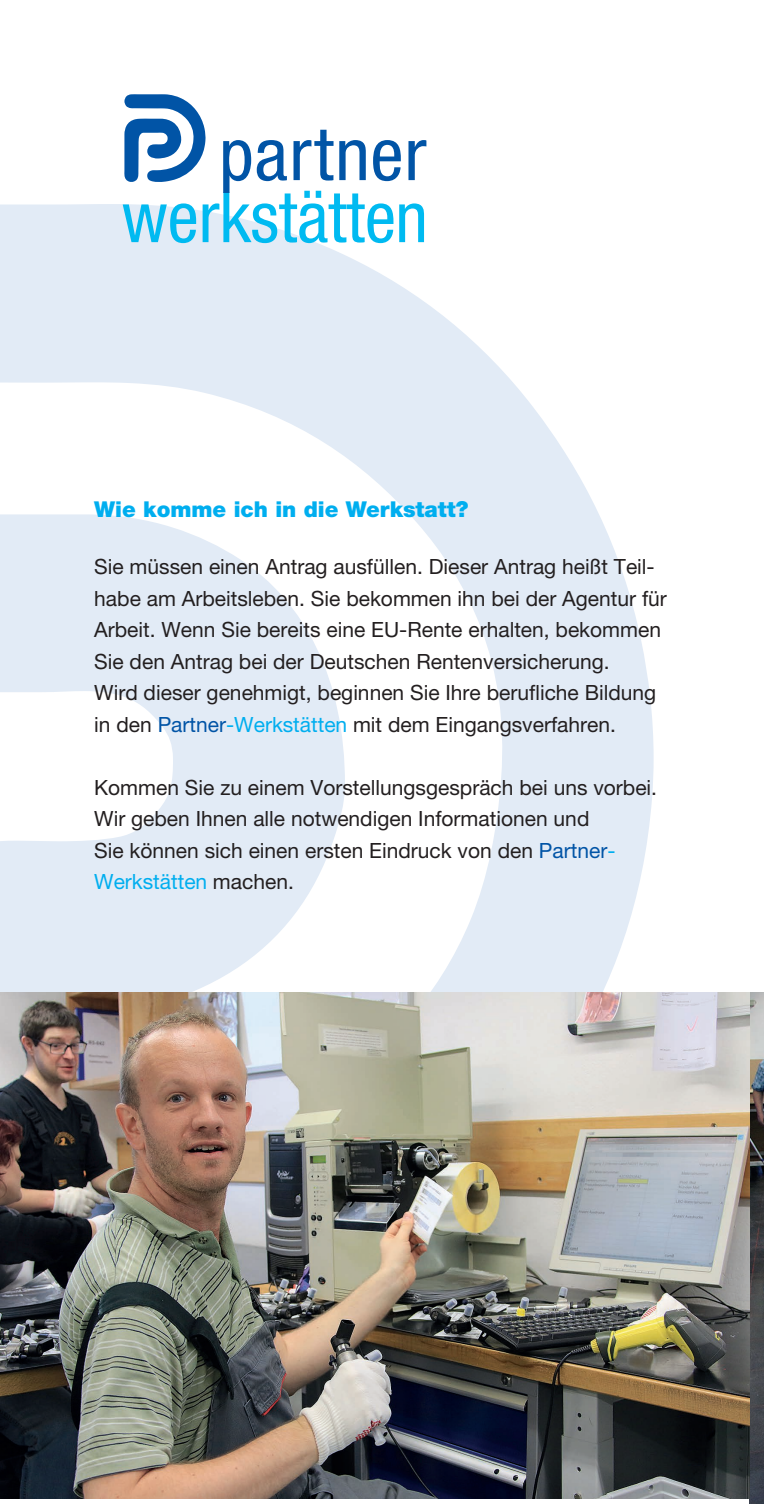
<style>
.page{position:relative;width:764px;height:1504px;background:#fff}
.page>*{position:absolute;margin:0;border:0;box-sizing:border-box;transform-origin:0 0}
.t1{font:condensed 72.8px "Helvetica Neue LT Pro";letter-spacing:.015em;color:#0154a6}
.t2{font:condensed 70.35px "Helvetica Neue LT Pro";color:#00baf1}
.t3{font:900 21.88px "Helvetica Neue LT Pro";color:#00aeef}
.t4{font:21px/31.5px "Helvetica Neue LT Pro";color:#231f20}
.s1{color:#0154a6}
.s2{color:#00aeef}
</style>
<div class="page">
<svg style="left:0;top:204px;width:654px;height:787px;fill:#e2ebf6"></svg>
<svg style="left:0;top:514px;width:345px;height:477px;fill:#e2ebf6"></svg>
<svg style="left:124px;top:94px;width:82px;height:88px"></svg>
<img style="left:749px;top:992px;width:15px;height:511px">
<img style="left:0;top:991px;width:749px;height:507px">
<h1 class="t1" style="left:219px;top:112px;width:209px">partner</h1>
<h2 class="t2" style="left:122px;top:176px;width:307px">werkstätten</h2>
<p class="t3" style="left:94px;top:496px;width:375px">Wie komme ich in die Werkstatt?</p>
<p class="t4" style="left:94px;top:550px;width:574px">Sie müssen einen Antrag ausfüllen. Dieser Antrag heißt Teil&shy;habe am Arbeitsleben. Sie bekommen ihn bei der Agentur für Arbeit. Wenn Sie bereits eine EU-Rente erhalten, bekommen Sie den Antrag bei der Deutschen Rentenversicherung.<br>Wird dieser genehmigt, beginnen Sie Ihre berufliche Bildung in den <span class="s1">Partner</span><span class="s2">-Werkstätten</span> mit dem Eingangsverfahren.</p>
<p class="t4" style="left:94px;top:771px;width:564px">Kommen Sie zu einem Vorstellungsgespräch bei uns vorbei.<br>Wir geben Ihnen alle notwendigen Informationen und<br>Sie können sich einen ersten Eindruck von den <span class="s1">Partner</span><span class="s2">-Werkstätten</span> machen.</p>
</div>
